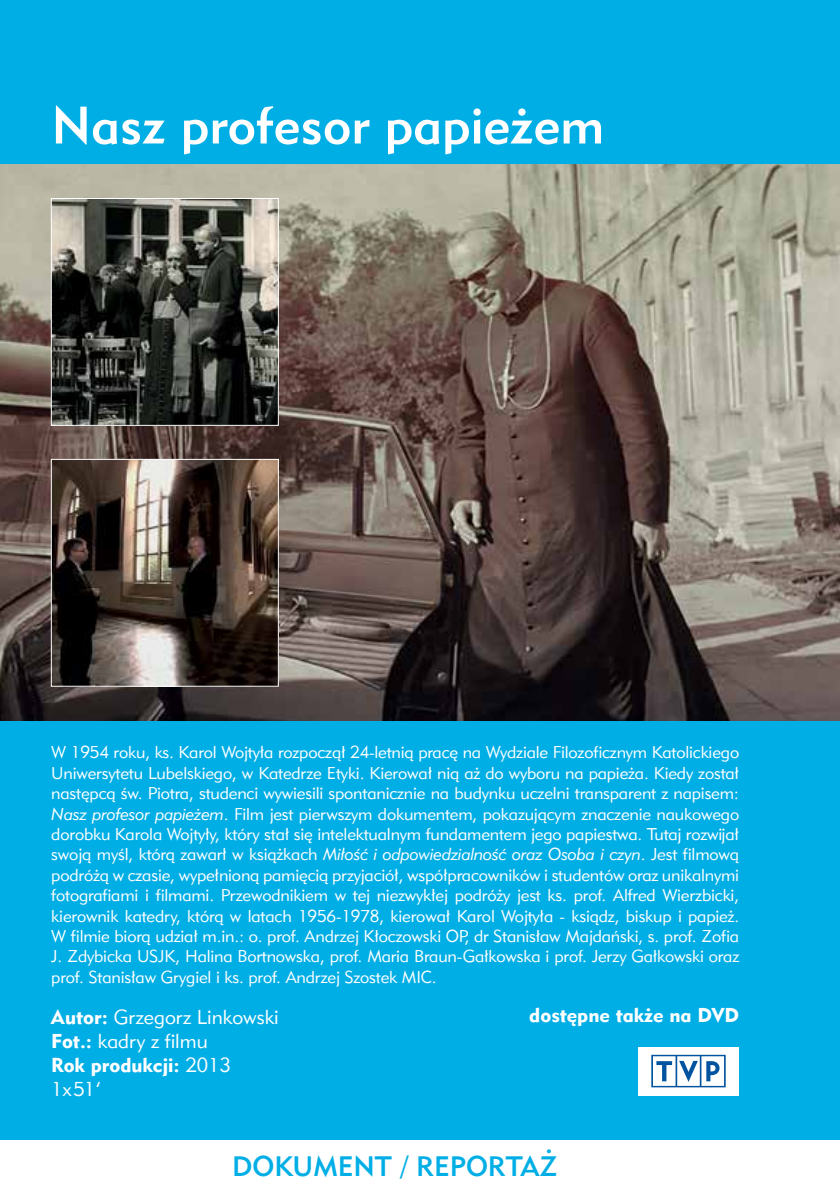
<style>
.page{position:relative;width:840px;height:1191px;background:#fff}
.page>*{position:absolute;margin:0;border:0;box-sizing:border-box;transform-origin:0 0}
.t1{font:52px "Geometric 415 Md EU";color:#fff}
.t2{font:28px "Geometric 415 Md EU";color:#00aee6}
.t3{font:20px/24px "Geometric 415 Lt EU";color:#fff}
.t4{font:20px "Geometric 415 Blk EU";color:#fff}
.t5{font:17px/20.4px "Geometric 415 Lt EU";letter-spacing:-.01em;color:#fff;text-align:justify}
.s1{font-style:italic}
.s2{font-family:"Geometric 415 Blk EU"}
.s3{font-family:"Geometric 415 Lt EU"}
</style>
<div class="page">
<div style="left:0;top:0;width:839px;height:1140px;background:#00aee6"></div>
<div style="left:637px;top:1047px;width:101px;height:49px;background:#fff"></div>
<svg style="left:651px;top:1054px;width:74px;height:33px"></svg>
<img style="left:0;top:164px;width:839px;height:556px">
<img style="left:53px;top:200px;width:223px;height:223px">
<div style="left:51px;top:198px;width:227px;height:227px;border:1px solid #fff"></div>
<img style="left:53px;top:461px;width:223px;height:223px">
<div style="left:51px;top:459px;width:227px;height:227px;border:1px solid #fff"></div>
<h1 class="t1" style="left:51px;top:93px;width:554px">Nasz profesor papieżem</h1>
<p class="t5" style="left:51px;top:742px;width:689px">W 1954 roku, ks. Karol Wojtyła rozpoczął 24-letnią pracę na Wydziale Filozoficznym Katolickiego Uniwersytetu Lubelskiego, w Katedrze Etyki. Kierował nią aż do wyboru na papieża. Kiedy został następcą św. Piotra, studenci wywiesili spontanicznie na budynku uczelni transparent z napisem:<br><span class="s1">Nasz profesor papieżem</span>. Film jest pierwszym dokumentem, pokazującym znaczenie naukowego dorobku Karola Wojtyły, który stał się intelektualnym fundamentem jego papiestwa. Tutaj rozwijał swoją myśl, którą zawarł w książkach <span class="s1">Miłość i odpowiedzialność oraz Osoba i czyn</span>. Jest filmową podróżą w czasie, wypełnioną pamięcią przyjaciół, współpracowników i studentów oraz unikalnymi fotografiami i filmami. Przewodnikiem w tej niezwykłej podróży jest ks. prof. Alfred Wierzbicki, kierownik katedry, którą w latach 1956-1978, kierował Karol Wojtyła - ksiądz, biskup i papież.<br>W filmie biorą udział m.in.: o. prof. Andrzej Kłoczowski OP, dr Stanisław Majdański, s. prof. Zofia J. Zdybicka USJK, Halina Bortnowska, prof. Maria Braun-Gałkowska i prof. Jerzy Gałkowski oraz prof. Stanisław Grygiel i ks. prof. Andrzej Szostek MIC.</p>
<p class="t3" style="left:51px;top:1005px;width:229px"><span class="s2">Autor:</span> Grzegorz Linkowski<br><span class="s2">Fot.:</span> kadry z filmu</p>
<p class="t4" style="left:51px;top:1052px;width:181px">Rok produkcji: <span class="s3">2013</span></p>
<p class="t3" style="left:51px;top:1077px;width:51px">1x51’</p>
<p class="t4" style="left:529px;top:1002px;width:211px">dostępne także na DVD</p>
<h2 class="t2" style="left:232px;top:1148px;width:327px">DOKUMENT / REPORTAŻ</h2>
</div>
